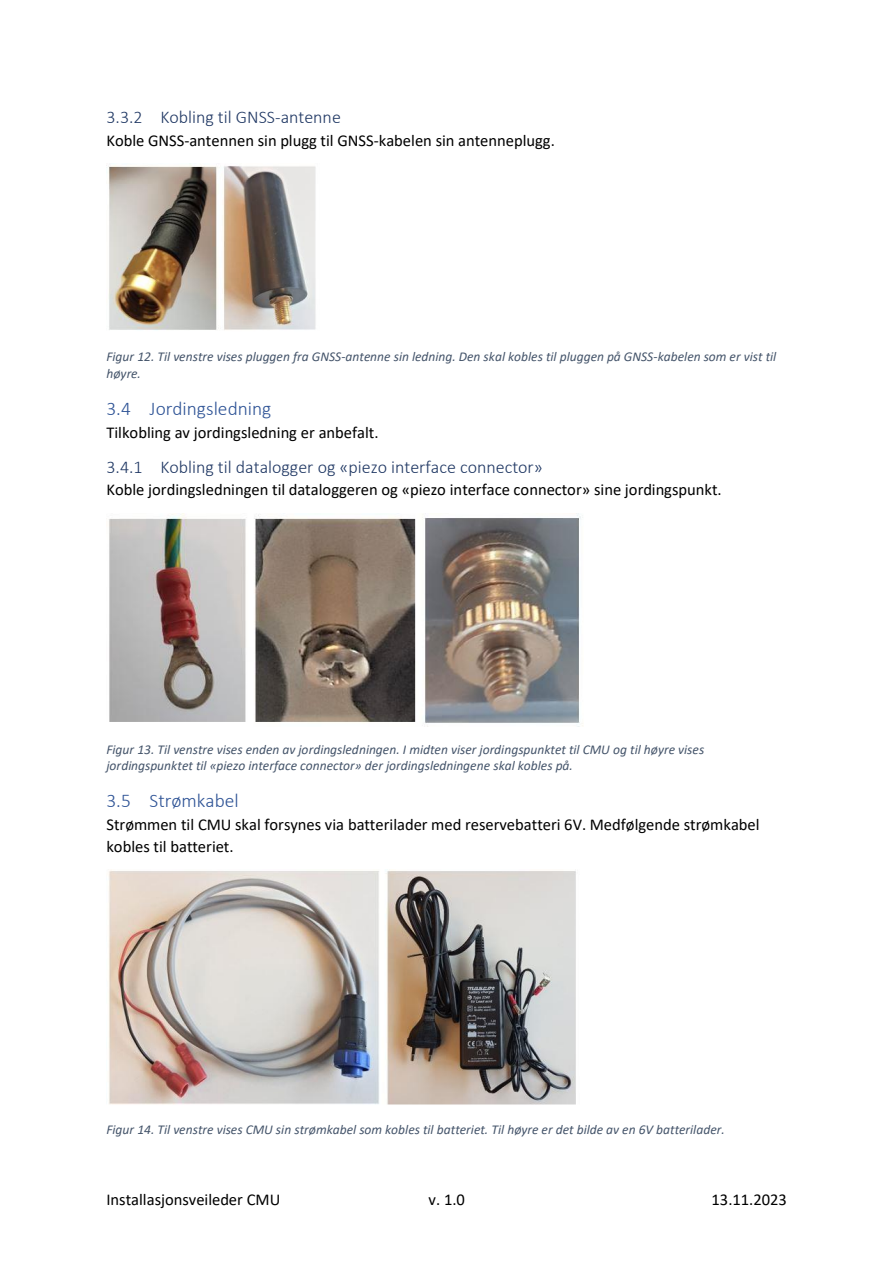
<style>
.page{position:relative;width:893px;height:1263px;background:#fff}
.page>*{position:absolute;margin:0;border:0;box-sizing:border-box;transform-origin:0 0}
.t1{font:300 19.5px "Calibri";color:#2f5496}
.t2{font:300 18px "Calibri";color:#1f3763}
.t3{font:16.5px/21.8px "Calibri";color:#000}
.t4{font:italic 13.5px/16.5px "Calibri";color:#44546a}
</style>
<div class="page">
<img style="left:106px;top:165px;width:210px;height:165px">
<img style="left:109px;top:513px;width:474px;height:213px">
<img style="left:108px;top:870px;width:468px;height:235px">
<h3 class="t2" style="left:106px;top:110px;width:236px">3.3.2 Kobling til GNSS-antenne</h3>
<p class="t3" style="left:106px;top:131px;width:450px">Koble GNSS-antennen sin plugg til GNSS-kabelen sin antenneplugg.</p>
<p class="t4" style="left:106px;top:350px;width:671px">Figur 12. Til venstre vises pluggen fra GNSS-antenne sin ledning. Den skal kobles til pluggen på GNSS-kabelen som er vist til høyre.</p>
<h2 class="t1" style="left:106px;top:401px;width:166px">3.4 Jordingsledning</h2>
<p class="t3" style="left:106px;top:423px;width:274px">Tilkobling av jordingsledning er anbefalt.</p>
<h3 class="t2" style="left:106px;top:459px;width:438px">3.4.1 Kobling til datalogger og «piezo interface connector»</h3>
<p class="t3" style="left:106px;top:480px;width:617px">Koble jordingsledningen til dataloggeren og «piezo interface connector» sine jordingspunkt.</p>
<p class="t4" style="left:106px;top:742px;width:599px">Figur 13. Til venstre vises enden av jordingsledningen. I midten viser jordingspunktet til CMU og til høyre vises jordingspunktet til «piezo interface connector» der jordingsledningene skal kobles på.</p>
<h2 class="t1" style="left:106px;top:793px;width:134px">3.5 Strømkabel</h2>
<p class="t3" style="left:106px;top:815px;width:655px">Strømmen til CMU skal forsynes via batterilader med reservebatteri 6V. Medfølgende strømkabel kobles til batteriet.</p>
<p class="t4" style="left:106px;top:1122px;width:620px">Figur 14. Til venstre vises CMU sin strømkabel som kobles til batteriet. Til høyre er det bilde av en 6V batterilader.</p>
<p class="t3" style="left:106px;top:1190px;width:175px">Installasjonsveileder CMU</p>
<p class="t3" style="left:429px;top:1190px;width:38px">v. 1.0</p>
<p class="t3" style="left:712px;top:1190px;width:77px">13.11.2023</p>
</div>
